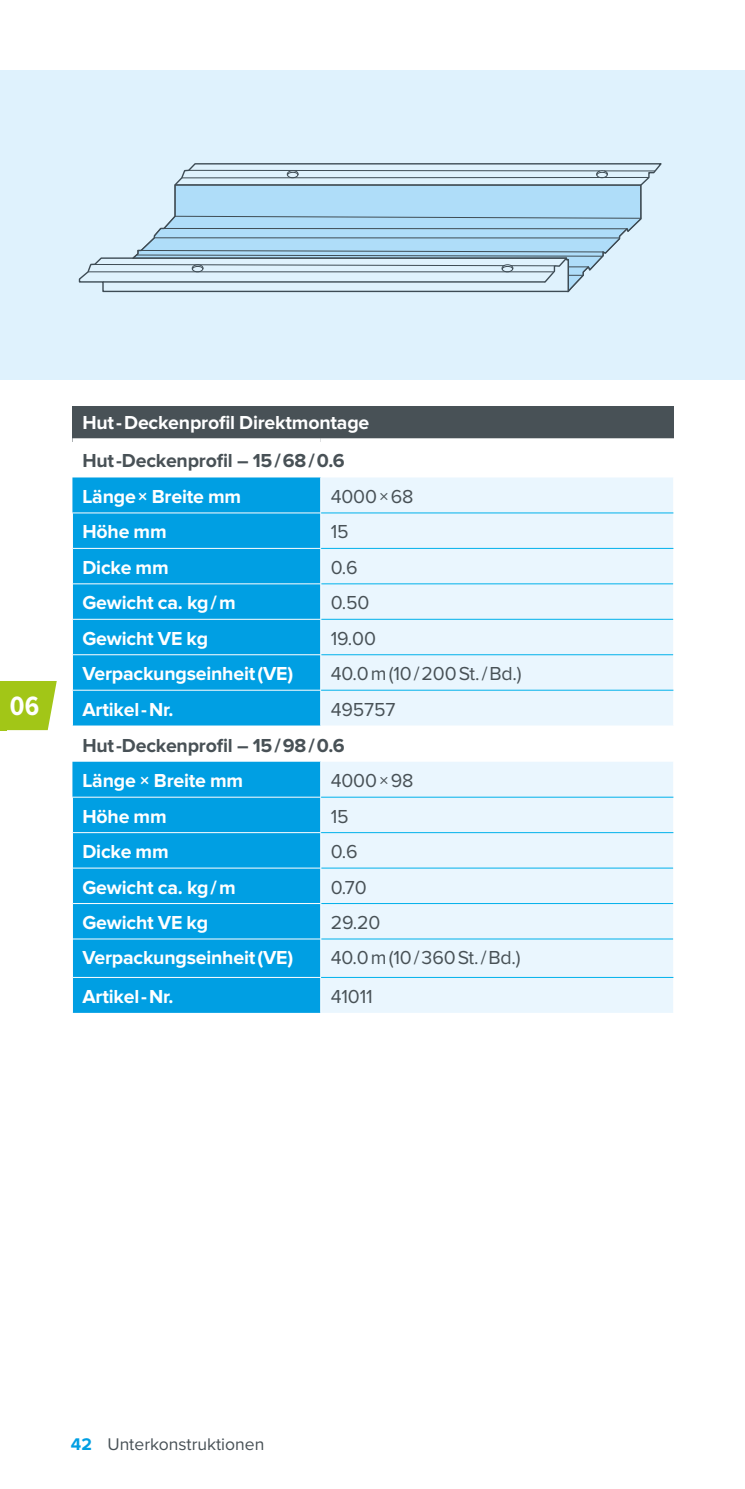
<style>
.page{position:relative;width:745px;height:1489px;background:#fff}
.page>*{position:absolute;margin:0;border:0;box-sizing:border-box;transform-origin:0 0}
.t1{font:700 27.5px "Proxima Nova Cond";color:#fff}
.t2{font:700 19.5px "Proxima Nova";letter-spacing:-.01em;color:#fff}
.t3{font:19.5px "Proxima Nova";letter-spacing:-.01em;color:#485156}
.t4{font:700 19.5px "Proxima Nova";letter-spacing:-.01em;color:#485156}
.t5{font:17.5px "Proxima Nova";color:#485156}
.s1{font-weight:700;color:#009fe3}
</style>
<div class="page">
<div style="left:0;top:71px;width:744px;height:309px;background:#dff2fd"></div>
<div style="left:72px;top:406px;width:601px;height:36px;background:#485156"></div>
<div style="left:72px;top:477px;width:248px;height:248px;background:#009fe3"></div>
<div style="left:321px;top:477px;width:351px;height:248px;background:#eaf6fe"></div>
<hr style="left:321px;top:583px;width:352px;height:1px;background:#00b1eb">
<hr style="left:321px;top:619px;width:352px;height:1px;background:#00b1eb">
<hr style="left:321px;top:654px;width:352px;height:1px;background:#00b1eb">
<hr style="left:72px;top:513px;width:1px;height:35px;background:#fff">
<hr style="left:72px;top:548px;width:1px;height:36px;background:#fff">
<hr style="left:672px;top:548px;width:1px;height:36px;background:#fff">
<hr style="left:72px;top:584px;width:1px;height:35px;background:#fff">
<hr style="left:72px;top:619px;width:1px;height:35px;background:#fff">
<hr style="left:672px;top:619px;width:1px;height:35px;background:#fff">
<hr style="left:72px;top:654px;width:1px;height:36px;background:#fff">
<hr style="left:672px;top:654px;width:1px;height:36px;background:#fff">
<hr style="left:72px;top:690px;width:1px;height:35px;background:#fff">
<hr style="left:72px;top:689px;width:249px;height:1px;background:#fff">
<hr style="left:72px;top:512px;width:248px;height:1px;background:#fff">
<hr style="left:73px;top:548px;width:247px;height:1px;background:#fff">
<hr style="left:73px;top:583px;width:247px;height:1px;background:#fff">
<hr style="left:73px;top:619px;width:247px;height:1px;background:#fff">
<hr style="left:73px;top:654px;width:247px;height:1px;background:#fff">
<hr style="left:321px;top:689px;width:352px;height:1px;background:#00b1eb">
<hr style="left:321px;top:548px;width:352px;height:1px;background:#00b1eb">
<hr style="left:321px;top:512px;width:352px;height:1px;background:#00b1eb">
<div style="left:72px;top:438px;width:248px;height:8px;background:#fff"></div>
<div style="left:320px;top:438px;width:353px;height:8px;background:#fff"></div>
<div style="left:72px;top:761px;width:248px;height:251px;background:#009fe3"></div>
<div style="left:321px;top:762px;width:351px;height:250px;background:#eaf6fe"></div>
<hr style="left:321px;top:867px;width:352px;height:1px;background:#00b1eb">
<hr style="left:321px;top:903px;width:352px;height:1px;background:#00b1eb">
<hr style="left:321px;top:938px;width:352px;height:1px;background:#00b1eb">
<hr style="left:72px;top:797px;width:1px;height:35px;background:#fff">
<hr style="left:72px;top:832px;width:1px;height:36px;background:#fff">
<hr style="left:672px;top:832px;width:1px;height:36px;background:#fff">
<hr style="left:72px;top:868px;width:1px;height:35px;background:#fff">
<hr style="left:72px;top:903px;width:1px;height:35px;background:#fff">
<hr style="left:672px;top:903px;width:1px;height:35px;background:#fff">
<hr style="left:72px;top:938px;width:1px;height:39px;background:#fff">
<hr style="left:672px;top:938px;width:1px;height:39px;background:#fff">
<hr style="left:72px;top:977px;width:1px;height:35px;background:#fff">
<hr style="left:72px;top:976px;width:249px;height:1px;background:#fff">
<hr style="left:72px;top:796px;width:248px;height:1px;background:#fff">
<hr style="left:73px;top:832px;width:247px;height:1px;background:#fff">
<hr style="left:73px;top:867px;width:247px;height:1px;background:#fff">
<hr style="left:73px;top:903px;width:247px;height:1px;background:#fff">
<hr style="left:73px;top:938px;width:247px;height:1px;background:#fff">
<hr style="left:321px;top:976px;width:352px;height:1px;background:#00b1eb">
<hr style="left:321px;top:832px;width:352px;height:1px;background:#00b1eb">
<hr style="left:321px;top:796px;width:352px;height:1px;background:#00b1eb">
<svg style="left:78px;top:163px;width:584px;height:120px"></svg>
<hr style="left:88px;top:271px;width:465px;height:1px;background:#485156">
<hr style="left:154px;top:237px;width:465px;height:1px;background:#485156">
<hr style="left:161px;top:228px;width:465px;height:1px;background:#485156">
<svg style="left:174px;top:216px;width:467px;height:3px"></svg>
<hr style="left:175px;top:184px;width:465px;height:2px;background:#485156">
<hr style="left:182px;top:177px;width:466px;height:1px;background:#485156">
<hr style="left:603px;top:170px;width:51px;height:1px;background:#485156">
<hr style="left:189px;top:170px;width:410px;height:1px;background:#485156">
<div style="left:287px;top:170px;width:11px;height:8px;border:1px solid #485156;border-radius:50%"></div>
<svg style="left:287px;top:172px;width:11px;height:4px"></svg>
<svg style="left:90px;top:250px;width:513px;height:43px"></svg>
<div style="left:595px;top:170px;width:12px;height:8px;border:1px solid #485156;border-radius:50%"></div>
<svg style="left:596px;top:172px;width:11px;height:4px"></svg>
<svg style="left:0;top:681px;width:57px;height:49px;background:#a9ca2a"></svg>
<h1 class="t1" style="left:10px;top:690px;width:31px">06</h1>
<p class="t2" style="left:82px;top:413px;width:288px">Hut-Deckenprofil Direktmontage</p>
<p class="t4" style="left:82px;top:452px;width:263px">Hut-Deckenprofil – 15/68/0.6</p>
<p class="t2" style="left:82px;top:487px;width:160px">Länge× Breite mm</p>
<p class="t3" style="left:330px;top:482px;width:84px">4000 × 68</p>
<p class="t2" style="left:82px;top:523px;width:86px">Höhe mm</p>
<p class="t3" style="left:330px;top:517px;width:19px">15</p>
<p class="t2" style="left:82px;top:558px;width:88px">Dicke mm</p>
<p class="t3" style="left:330px;top:552px;width:28px">0.6</p>
<p class="t2" style="left:82px;top:594px;width:155px">Gewicht ca. kg/m</p>
<p class="t3" style="left:330px;top:588px;width:40px">0.50</p>
<p class="t2" style="left:82px;top:629px;width:127px">Gewicht VE kg</p>
<p class="t3" style="left:330px;top:623px;width:47px">19.00</p>
<p class="t2" style="left:82px;top:664px;width:212px">Verpackungseinheit(VE)</p>
<p class="t3" style="left:330px;top:659px;width:192px">40.0 m (10 / 200 St. / Bd.)</p>
<p class="t2" style="left:82px;top:700px;width:92px">Artikel-Nr.</p>
<p class="t3" style="left:330px;top:694px;width:66px">495757</p>
<p class="t4" style="left:82px;top:736px;width:263px">Hut-Deckenprofil – 15/98/0.6</p>
<p class="t2" style="left:82px;top:771px;width:162px">Länge × Breite mm</p>
<p class="t3" style="left:330px;top:766px;width:84px">4000 × 98</p>
<p class="t2" style="left:82px;top:807px;width:86px">Höhe mm</p>
<p class="t3" style="left:330px;top:801px;width:19px">15</p>
<p class="t2" style="left:82px;top:842px;width:88px">Dicke mm</p>
<p class="t3" style="left:330px;top:837px;width:28px">0.6</p>
<p class="t2" style="left:82px;top:878px;width:155px">Gewicht ca. kg/m</p>
<p class="t3" style="left:330px;top:872px;width:37px">0.70</p>
<p class="t2" style="left:82px;top:913px;width:127px">Gewicht VE kg</p>
<p class="t3" style="left:330px;top:907px;width:51px">29.20</p>
<p class="t2" style="left:82px;top:948px;width:212px">Verpackungseinheit(VE)</p>
<p class="t3" style="left:330px;top:943px;width:191px">40.0 m (10 / 360 St. / Bd.)</p>
<p class="t2" style="left:82px;top:987px;width:92px">Artikel-Nr.</p>
<p class="t3" style="left:330px;top:981px;width:43px">41011</p>
<p class="t5" style="left:71px;top:1430px;width:195px"><span class="s1">42</span> Unterkonstruktionen</p>
</div>
